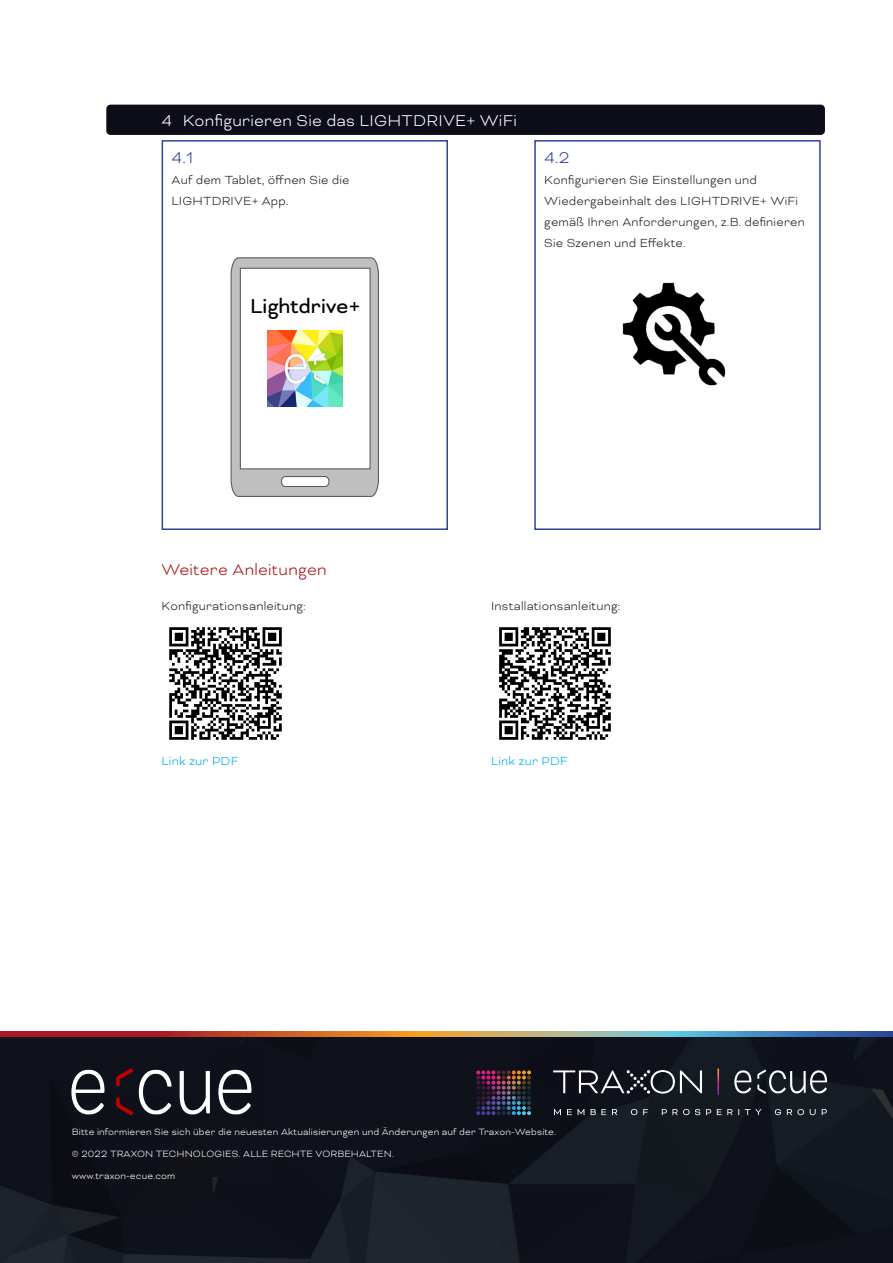
<style>
.page{position:relative;width:893px;height:1263px;background:#fff}
.page>*{position:absolute;margin:0;border:0;box-sizing:border-box;transform-origin:0 0}
.t1{font:23.1px "Bicyclette";color:#000}
.t2{font:300 18px "Bicyclette";letter-spacing:.015em;color:#fff}
.Text__Introduction_r{font:300 18px "Bicyclette";letter-spacing:.015em;color:#ab161a}
.t3{font:300 18px "Bicyclette";color:#30419a}
.Text__Introductions{font:300 13.5px/21px "Bicyclette";letter-spacing:.015em;color:#231f20}
.Text__Introductions-2{font:300 13.5px "Bicyclette";letter-spacing:.015em;color:#00aeef}
.t4{font:300 10.5px/21.6px "Bicyclette";letter-spacing:.015em;color:#fff}
</style>
<div class="page">
<img style="left:0;top:1037px;width:893px;height:226px">
<div style="left:209px;top:1043px;width:61px;height:133px;background:#0f121b"></div>
<svg style="left:71px;top:1070px;width:33px;height:44px"></svg>
<svg style="left:218px;top:1070px;width:33px;height:44px"></svg>
<svg style="left:139px;top:1070px;width:33px;height:44px"></svg>
<svg style="left:180px;top:1071px;width:30px;height:43px"></svg>
<svg style="left:116px;top:1068px;width:17px;height:18px"></svg>
<svg style="left:116px;top:1097px;width:17px;height:18px"></svg>
<svg style="left:553px;top:1070px;width:149px;height:23px;background:#43454c"></svg>
<svg style="left:717px;top:1068px;width:2px;height:27px"></svg>
<svg style="left:734px;top:1070px;width:17px;height:23px"></svg>
<svg style="left:757px;top:1069px;width:70px;height:25px;background:#4a4e54"></svg>
<svg style="left:554px;top:1109px;width:7px;height:6px"></svg>
<svg style="left:567px;top:1109px;width:5px;height:6px"></svg>
<svg style="left:578px;top:1109px;width:6px;height:6px"></svg>
<svg style="left:591px;top:1109px;width:15px;height:6px"></svg>
<svg style="left:612px;top:1109px;width:5px;height:6px"></svg>
<svg style="left:631px;top:1109px;width:6px;height:6px"></svg>
<svg style="left:643px;top:1109px;width:5px;height:6px"></svg>
<svg style="left:662px;top:1109px;width:38px;height:6px"></svg>
<svg style="left:706px;top:1109px;width:5px;height:6px"></svg>
<svg style="left:717px;top:1109px;width:22px;height:6px"></svg>
<svg style="left:745px;top:1109px;width:16px;height:6px"></svg>
<svg style="left:775px;top:1109px;width:6px;height:6px"></svg>
<svg style="left:787px;top:1109px;width:17px;height:6px"></svg>
<svg style="left:810px;top:1109px;width:6px;height:6px"></svg>
<svg style="left:822px;top:1109px;width:5px;height:6px"></svg>
<img style="left:476px;top:1070px;width:55px;height:45px">
<svg style="left:0;top:1032px;width:893px;height:5px;background:#9f7365"></svg>
<div style="left:106px;top:105px;width:719px;height:30px;background:#0c0d18;border-radius:4px"></div>
<svg style="left:231px;top:257px;width:148px;height:240px"></svg>
<div style="left:162px;top:140px;width:286px;height:390px;border:2px solid #30419a"></div>
<img style="left:622px;top:282px;width:104px;height:104px">
<div style="left:534px;top:140px;width:287px;height:390px;border:2px solid #30419a"></div>
<img style="left:169px;top:627px;width:113px;height:113px">
<img style="left:499px;top:627px;width:112px;height:113px">
<p class="t2" style="left:162px;top:110px;width:357px">4 Konfigurieren Sie das LIGHTDRIVE+ WiFi</p>
<p class="t3" style="left:172px;top:147px;width:23px">4.1</p>
<p class="Text__Introductions" style="left:172px;top:169px;width:180px">Auf dem Tablet, öffnen Sie die<br>LIGHTDRIVE+ App.</p>
<p class="t1" style="left:250px;top:293px;width:112px">Lightdrive+</p>
<p class="t3" style="left:544px;top:147px;width:27px">4.2</p>
<p class="Text__Introductions" style="left:544px;top:169px;width:262px">Konfigurieren Sie Einstellungen und Wiedergabeinhalt des LIGHTDRIVE+ WiFi gemäß Ihren Anforderungen, z.B. definieren Sie Szenen und Effekte.</p>
<p class="Text__Introduction_r" style="left:162px;top:559px;width:167px">Weitere Anleitungen</p>
<p class="Text__Introductions" style="left:162px;top:595px;width:146px">Konfigurationsanleitung:</p>
<p class="Text__Introductions" style="left:491px;top:595px;width:131px">Installationsanleitung:</p>
<p class="Text__Introductions-2" style="left:162px;top:753px;width:78px">Link zur PDF</p>
<p class="Text__Introductions-2" style="left:491px;top:753px;width:78px">Link zur PDF</p>
<p class="t4" style="left:72px;top:1121px;width:486px">Bitte informieren Sie sich über die neuesten Aktualisierungen und Änderungen auf der Traxon-Website. © 2022 TRAXON TECHNOLOGIES. ALLE RECHTE VORBEHALTEN.<br>www.traxon-ecue.com</p>
</div>
